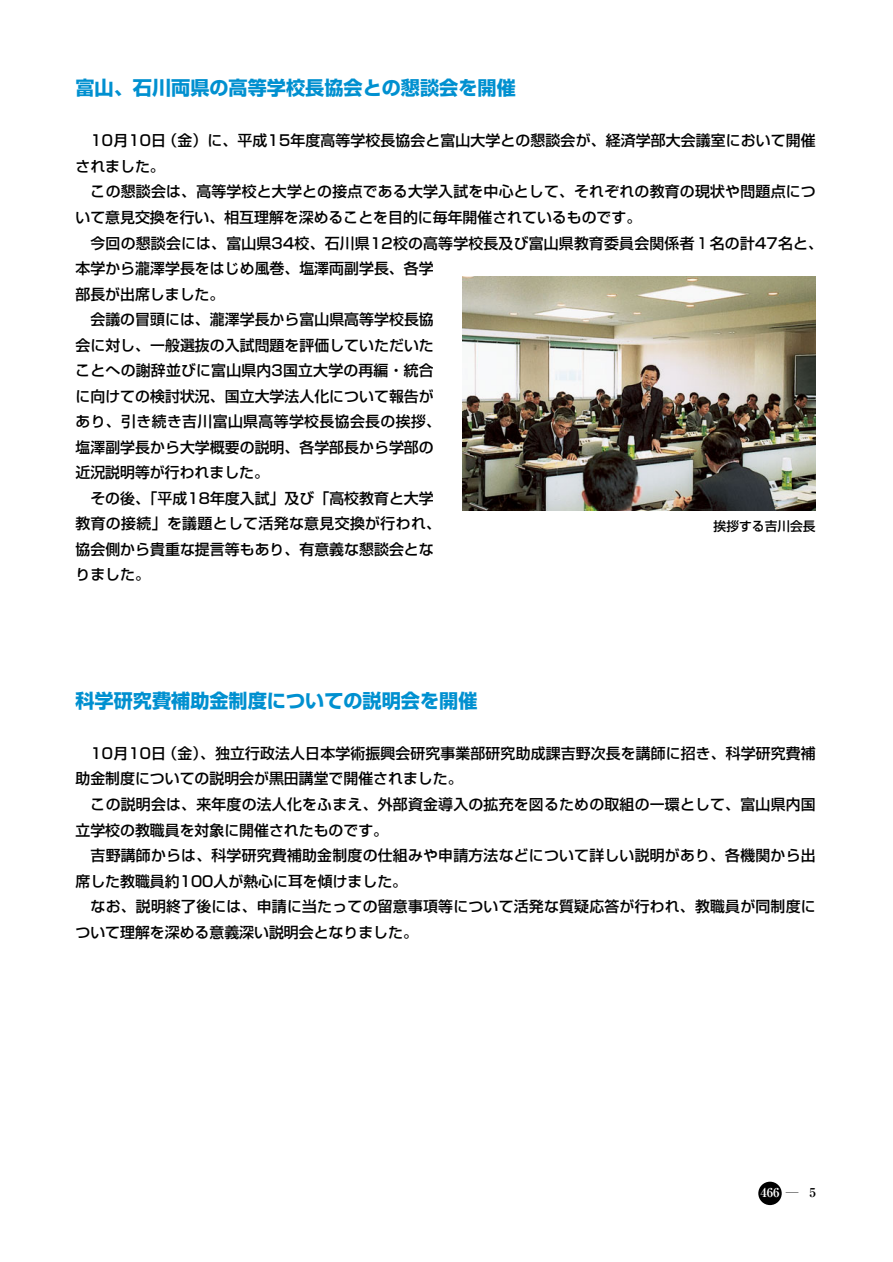
<style>
.page{position:relative;width:893px;height:1262px;background:#fff}
.page>*{position:absolute;margin:0;border:0;box-sizing:border-box;transform-origin:0 0}
.t1{font:700 19.2px "Shin Go";color:#0090d0}
.t2{font:500 14.85px/25.5px "Shin Go";letter-spacing:.01em;color:#000}
.t3{font:500 12.75px "Shin Go";color:#000}
.t4{font:700 12.75px "Ryumin";color:#fff}
.s1{color:#000}
</style>
<div class="page">
<div style="left:758px;top:1181px;width:23px;height:24px;background:#000;border-radius:50%"></div>
<img style="left:462px;top:277px;width:353px;height:234px">
<p class="t1" style="left:75px;top:81px;width:442px">富山、石川両県の高等学校長協会との懇談会を開催</p>
<p class="t2" style="left:75px;top:130px;width:741px;text-indent:15px">10月10日（金）に、平成15年度高等学校長協会と富山大学との懇談会が、経済学部大会議室において開催されました。</p>
<p class="t2" style="left:75px;top:181px;width:741px;text-indent:15px">この懇談会は、高等学校と大学との接点である大学入試を中心として、それぞれの教育の現状や問題点について意見交換を行い、相互理解を深めることを目的に毎年開催されているものです。</p>
<p class="t2" style="left:91px;top:232px;width:734px">今回の懇談会には、富山県34校、石川県12校の高等学校長及び富山県教育委員会関係者１名の計47名と、</p>
<p class="t2" style="left:75px;top:257px;width:360px">本学から瀧澤学長をはじめ風巻、塩澤両副学長、各学</p>
<p class="t2" style="left:75px;top:283px;width:150px">部長が出席しました。</p>
<p class="t2" style="left:90px;top:308px;width:345px">会議の冒頭には、瀧澤学長から富山県高等学校長協</p>
<p class="t2" style="left:75px;top:334px;width:360px">会に対し、一般選抜の入試問題を評価していただいた</p>
<p class="t2" style="left:75px;top:359px;width:360px">ことへの謝辞並びに富山県内3国立大学の再編・統合</p>
<p class="t2" style="left:75px;top:385px;width:360px">に向けての検討状況、国立大学法人化について報告が</p>
<p class="t2" style="left:75px;top:410px;width:367px">あり、引き続き吉川富山県高等学校長協会長の挨拶、</p>
<p class="t2" style="left:75px;top:436px;width:360px">塩澤副学長から大学概要の説明、各学部長から学部の</p>
<p class="t2" style="left:75px;top:461px;width:195px">近況説明等が行われました。</p>
<p class="t2" style="left:90px;top:487px;width:345px">その後、「平成18年度入試」及び「高校教育と大学</p>
<p class="t2" style="left:75px;top:512px;width:367px">教育の接続」を議題として活発な意見交換が行われ、</p>
<p class="t2" style="left:75px;top:538px;width:360px">協会側から貴重な提言等もあり、有意義な懇談会とな</p>
<p class="t2" style="left:75px;top:563px;width:76px">りました。</p>
<p class="t3" style="left:713px;top:521px;width:104px">挨拶する吉川会長</p>
<p class="t1" style="left:75px;top:693px;width:403px">科学研究費補助金制度についての説明会を開催</p>
<p class="t2" style="left:75px;top:742px;width:741px;text-indent:15px">10月10日（金）、独立行政法人日本学術振興会研究事業部研究助成課吉野次長を講師に招き、科学研究費補助金制度についての説明会が黒田講堂で開催されました。</p>
<p class="t2" style="left:75px;top:793px;width:741px;text-indent:15px">この説明会は、来年度の法人化をふまえ、外部資金導入の拡充を図るための取組の一環として、富山県内国立学校の教職員を対象に開催されたものです。</p>
<p class="t2" style="left:75px;top:844px;width:741px;text-indent:15px">吉野講師からは、科学研究費補助金制度の仕組みや申請方法などについて詳しい説明があり、各機関から出席した教職員約100人が熱心に耳を傾けました。</p>
<p class="t2" style="left:75px;top:895px;width:741px;text-indent:15px">なお、説明終了後には、申請に当たっての留意事項等について活発な質疑応答が行われ、教職員が同制度について理解を深める意義深い説明会となりました。</p>
<p class="t4" style="left:760px;top:1188px;width:57px">466 <span class="s1">― 5</span></p>
</div>
